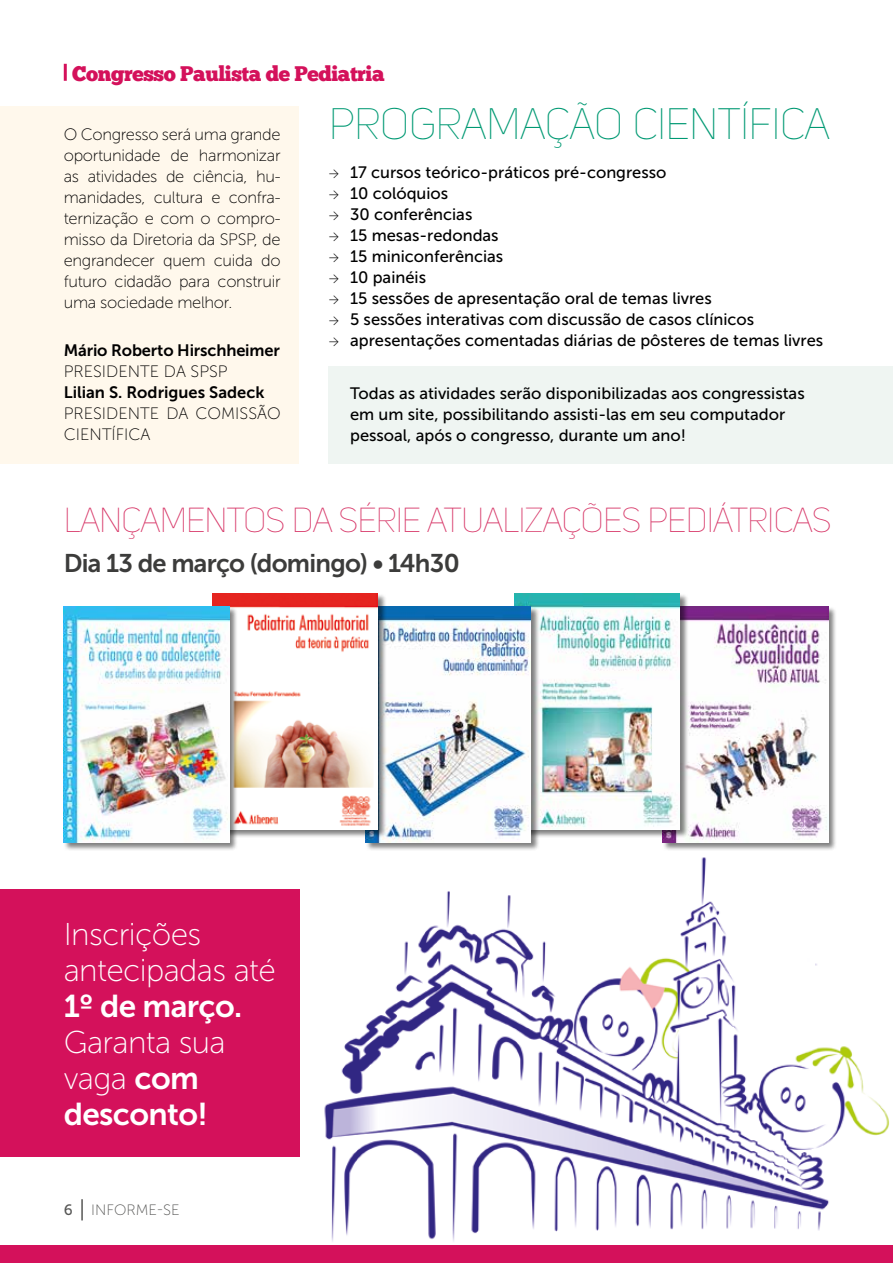
<style>
.page{position:relative;width:893px;height:1263px;background:#fff}
.page>*{position:absolute;margin:0;border:0;box-sizing:border-box;transform-origin:0 0}
.t1{font:43.5px "Uni Sans Thin CAPS";letter-spacing:-.02em;color:#009973}
.t2{font:34.35px "Uni Sans Thin CAPS";letter-spacing:-.03em;color:#d73768}
.t3{font:31.5px/36px "Museo Sans 100";letter-spacing:-.02em;color:#fff}
.t4{font:31.5px "Museo Sans 700";letter-spacing:-.02em;color:#fff}
.t5{font:25.5px "Museo Sans 700";letter-spacing:-.03em;color:#3c3c3b}
.t6{font:21px "Chunk Five Ex";letter-spacing:-.02em;color:#d4115b}
.t7{font:16.5px/21px "Museo Sans 500";color:#000}
.t8{font:16.5px/21px "Museo Sans 100";letter-spacing:-.02em;color:#000;text-align:justify}
.t9{font:16.5px "Museo Sans 700";letter-spacing:-.01em;color:#000}
.t10{font:16.5px/21px "Museo Sans 100";color:#000}
.t11{font:15px "Museo Sans 100";color:#575756}
.s1{font-family:"Source Sans Pro";font-weight:300}
.s2{font-family:"Museo Sans 700"}
.s3{font-family:"Museo Sans 500"}
</style>
<div class="page">
<hr style="left:81px;top:1199px;width:2px;height:21px;background:#575756">
<div style="left:0;top:106px;width:299px;height:357px;background:#fff8ec"></div>
<img style="left:317px;top:857px;width:576px;height:389px">
<div style="left:329px;top:366px;width:564px;height:97px;background:#e9f2ed"></div>
<div style="left:0;top:889px;width:299px;height:268px;background:#d4115b"></div>
<div style="left:0;top:1246px;width:893px;height:17px;background:#d4115b"></div>
<hr style="left:64px;top:64px;width:3px;height:17px;background:#d4115b">
<div style="left:662px;top:606px;width:175px;height:245px;background:#000;opacity:.5"></div>
<img style="left:663px;top:606px;width:165px;height:236px">
<div style="left:514px;top:593px;width:174px;height:245px;background:#000;opacity:.5"></div>
<img style="left:514px;top:593px;width:165px;height:236px">
<div style="left:365px;top:606px;width:175px;height:245px;background:#000;opacity:.5"></div>
<img style="left:365px;top:606px;width:166px;height:236px">
<div style="left:212px;top:593px;width:175px;height:245px;background:#000;opacity:.5"></div>
<img style="left:212px;top:593px;width:166px;height:236px">
<div style="left:64px;top:606px;width:174px;height:245px;background:#000;opacity:.5"></div>
<img style="left:64px;top:606px;width:165px;height:236px">
<p class="t6" style="left:72px;top:58px;width:314px">Congresso Paulista de Pediatria</p>
<p class="t8" style="left:64px;top:124px;width:218px">O Congresso será uma grande oportunidade de harmonizar as atividades de ciência, hu&shy;manidades, cultura e confra&shy;ternização e com o compro&shy;misso da Diretoria da SPSP, de engrandecer quem cuida do futuro cidadão para construir uma sociedade melhor.</p>
<p class="t9" style="left:64px;top:341px;width:218px">Mário Roberto Hirschheimer</p>
<p class="t10" style="left:64px;top:361px;width:165px">PRESIDENTE DA SPSP</p>
<p class="t9" style="left:64px;top:383px;width:202px">Lilian S. Rodrigues Sadeck</p>
<p class="t10" style="left:64px;top:403px;width:218px">PRESIDENTE DA COMISSÃO<br>CIENTÍFICA</p>
<h1 class="t1" style="left:329px;top:99px;width:503px">PROGRAMAÇÃO CIENTÍFICA</h1>
<p class="t7" style="left:329px;top:162px;width:339px"><span class="s1">→</span> 17 cursos teórico-práticos pré-congresso</p>
<p class="t7" style="left:329px;top:183px;width:121px"><span class="s1">→</span> 10 colóquios</p>
<p class="t7" style="left:329px;top:204px;width:145px"><span class="s1">→</span> 30 conferências</p>
<p class="t7" style="left:329px;top:225px;width:171px"><span class="s1">→</span> 15 mesas-redondas</p>
<p class="t7" style="left:329px;top:246px;width:176px"><span class="s1">→</span> 15 miniconferências</p>
<p class="t7" style="left:329px;top:267px;width:99px"><span class="s1">→</span> 10 painéis</p>
<p class="t7" style="left:329px;top:288px;width:384px"><span class="s1">→</span> 15 sessões de apresentação oral de temas livres</p>
<p class="t7" style="left:329px;top:309px;width:427px"><span class="s1">→</span> 5 sessões interativas com discussão de casos clínicos</p>
<p class="t7" style="left:329px;top:330px;width:496px"><span class="s1">→</span> apresentações comentadas diárias de pôsteres de temas livres</p>
<p class="t7" style="left:350px;top:383px;width:456px">Todas as atividades serão disponibilizadas aos congressistas em um site, possibilitando assisti-las em seu computador pessoal, após o congresso, durante um ano!</p>
<h2 class="t2" style="left:64px;top:500px;width:769px">LANÇAMENTOS DA SÉRIE ATUALIZAÇÕES PEDIÁTRICAS</h2>
<h3 class="t5" style="left:64px;top:549px;width:397px">Dia 13 de março (domingo) • 14h30</h3>
<h3 class="t3" style="left:64px;top:916px;width:213px">Inscrições antecipadas até</h3>
<h3 class="t4" style="left:64px;top:988px;width:180px">1º de março.</h3>
<h3 class="t3" style="left:64px;top:1024px;width:163px">Garanta sua vaga <span class="s2">com</span></h3>
<h3 class="t4" style="left:64px;top:1096px;width:145px">desconto!</h3>
<p class="t11" style="left:64px;top:1202px;width:117px"><span class="s3">6</span> INFORME-SE</p>
</div>
